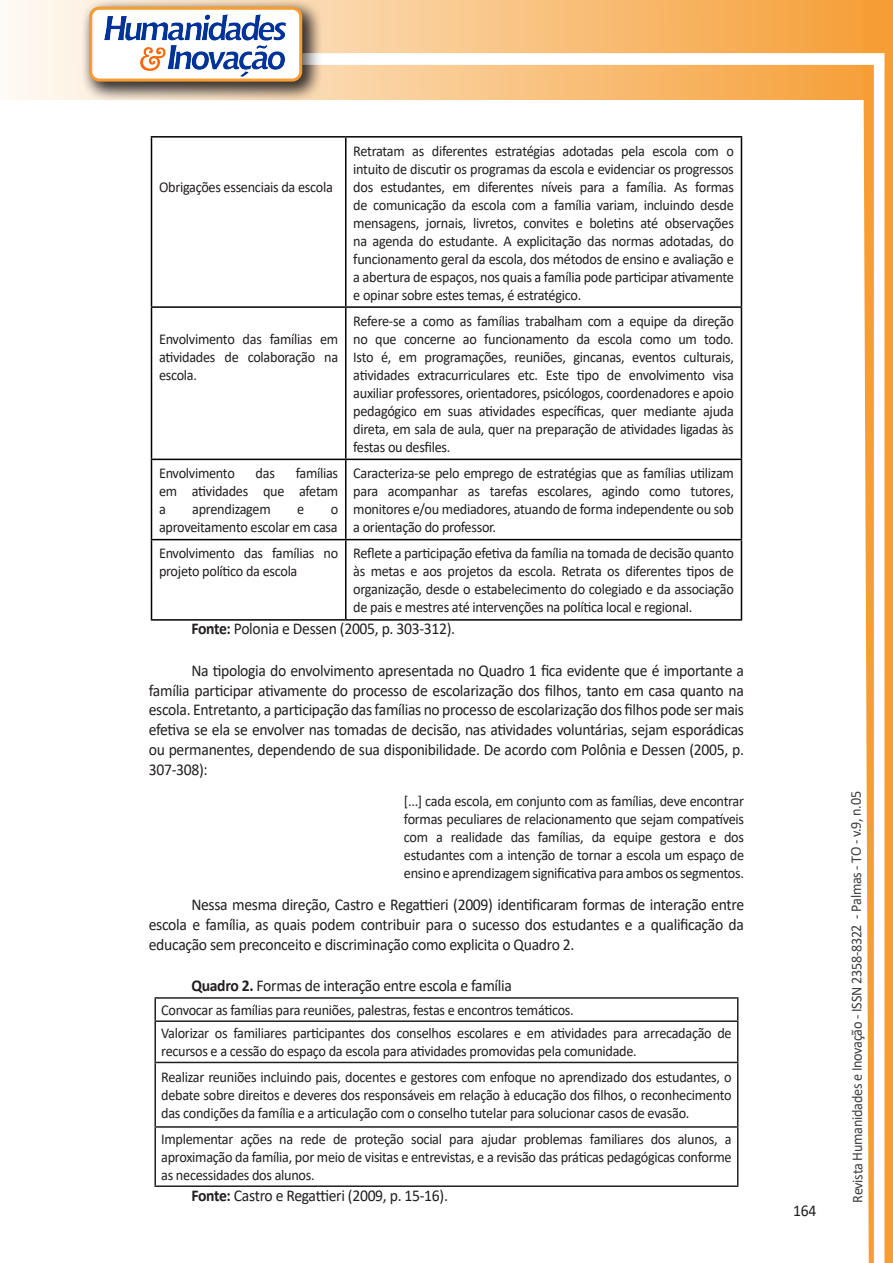
<style>
.page{position:relative;width:893px;height:1263px;background:#fff}
.page>*{position:absolute;margin:0;border:0;box-sizing:border-box;transform-origin:0 0}
.texto{font:16.5px/19.8px "Calibri";letter-spacing:-.02em;color:#231f20;text-align:justify;scale:.95 1}
.texto-2{font:15px/18px "Calibri";letter-spacing:-.02em;color:#231f20;text-align:justify;scale:.95 1}
.citacao{font:15px/18px "Calibri";letter-spacing:-.02em;color:#231f20;text-align:justify;scale:.95 1}
.t1{font:15px "Calibri";letter-spacing:-.025em;color:#3e3e3f;scale:.95 1}
.s1{font-weight:700}
</style>
<div class="page">
<svg style="left:5px;top:0;width:858px;height:100px"></svg>
<div style="left:302px;top:53px;width:582px;height:12px;background:#fff;border:2px solid #fff"></div>
<svg style="left:863px;top:0;width:30px;height:1263px"></svg>
<div style="left:81px;top:0;width:241px;height:102px;background:#231f20;opacity:.75"></div>
<div style="left:91px;top:8px;width:210px;height:72px;background:#fff;border-radius:9px"></div>
<img style="left:104px;top:14px;width:181px;height:62px">
<div style="left:89px;top:7px;width:213px;height:75px;border:3px solid #f69e34;border-radius:9px"></div>
<hr style="left:151px;top:138px;width:1px;height:168px;background:#000">
<hr style="left:151px;top:308px;width:1px;height:151px;background:#000">
<hr style="left:151px;top:460px;width:1px;height:79px;background:#000">
<hr style="left:151px;top:540px;width:1px;height:79px;background:#000">
<hr style="left:151px;top:136px;width:195px;height:2px;background:#000">
<hr style="left:346px;top:136px;width:396px;height:2px;background:#000">
<hr style="left:151px;top:306px;width:195px;height:2px;background:#000">
<hr style="left:346px;top:306px;width:396px;height:2px;background:#000">
<hr style="left:151px;top:459px;width:195px;height:1px;background:#000">
<hr style="left:346px;top:459px;width:396px;height:1px;background:#000">
<hr style="left:151px;top:539px;width:195px;height:1px;background:#000">
<hr style="left:346px;top:539px;width:396px;height:1px;background:#000">
<hr style="left:151px;top:619px;width:195px;height:2px;background:#000">
<hr style="left:346px;top:619px;width:396px;height:2px;background:#000">
<hr style="left:345px;top:138px;width:1px;height:168px;background:#000">
<hr style="left:741px;top:138px;width:1px;height:168px;background:#000">
<hr style="left:345px;top:308px;width:1px;height:151px;background:#000">
<hr style="left:741px;top:308px;width:1px;height:151px;background:#000">
<hr style="left:345px;top:460px;width:1px;height:79px;background:#000">
<hr style="left:741px;top:460px;width:1px;height:79px;background:#000">
<hr style="left:345px;top:540px;width:1px;height:79px;background:#000">
<hr style="left:741px;top:540px;width:1px;height:79px;background:#000">
<hr style="left:154px;top:997px;width:584px;height:2px;background:#231f20">
<hr style="left:154px;top:999px;width:2px;height:21px;background:#231f20">
<svg style="left:737px;top:999px;width:1px;height:21px"></svg>
<hr style="left:154px;top:1020px;width:584px;height:2px;background:#231f20">
<hr style="left:154px;top:1022px;width:2px;height:40px;background:#231f20">
<hr style="left:737px;top:1022px;width:1px;height:40px;background:#231f20">
<hr style="left:154px;top:1062px;width:584px;height:1px;background:#231f20">
<hr style="left:154px;top:1063px;width:2px;height:63px;background:#231f20">
<hr style="left:737px;top:1063px;width:1px;height:63px;background:#231f20">
<hr style="left:154px;top:1126px;width:584px;height:2px;background:#231f20">
<hr style="left:154px;top:1128px;width:2px;height:57px;background:#231f20">
<hr style="left:737px;top:1128px;width:1px;height:57px;background:#231f20">
<hr style="left:154px;top:1185px;width:584px;height:2px;background:#231f20">
<p class="texto-2" style="left:159px;top:177px;width:184px">Obrigações essenciais da escola</p>
<p class="texto-2" style="left:159px;top:329px;width:190px">Envolvimento das famílias em atividades de colaboração na escola.</p>
<p class="texto-2" style="left:159px;top:464px;width:190px;text-indent:137px">famílias em atividades que afetam a</p>
<p class="texto-2" style="left:159px;top:464px;width:81px">Envolvimento</p>
<p class="texto-2" style="left:256px;top:464px;width:22px">das</p>
<p class="texto-2" style="left:192px;top:500px;width:84px">aprendizagem</p>
<p class="texto-2" style="left:297px;top:500px;width:9px">e</p>
<p class="texto-2" style="left:159px;top:500px;width:190px;text-align:right">o<br>aproveitamento escolar em casa</p>
<p class="texto-2" style="left:353px;top:141px;width:402px">Retratam as diferentes estratégias adotadas pela escola com o intuito de discutir os programas da escola e evidenciar os progressos dos estudantes, em diferentes níveis para a família. As formas de comunicação da escola com a família variam, incluindo desde mensagens, jornais, livretos, convites e boletins até observações na agenda do estudante. A explicitação das normas adotadas, do funcionamento geral da escola, dos métodos de ensino e avaliação e a abertura de espaços, nos quais a família pode participar ativamente e opinar sobre estes temas, é estratégico.</p>
<p class="texto-2" style="left:353px;top:311px;width:402px">Refere-se a como as famílias trabalham com a equipe da direção no que concerne ao funcionamento da escola como um todo.<br>Isto é, em programações, reuniões, gincanas, eventos culturais, atividades extracurriculares etc. Este tipo de envolvimento visa auxiliar professores, orientadores, psicólogos, coordenadores e apoio pedagógico em suas atividades específicas, quer mediante ajuda direta, em sala de aula, quer na preparação de atividades ligadas às festas ou desfiles.</p>
<p class="texto-2" style="left:353px;top:464px;width:402px">Caracteriza-se pelo emprego de estratégias que as famílias utilizam para acompanhar as tarefas escolares, agindo como tutores, monitores e/ou mediadores, atuando de forma independente ou sob a orientação do professor.</p>
<p class="texto-2" style="left:159px;top:544px;width:190px">Envolvimento das famílias no projeto político da escola</p>
<p class="texto-2" style="left:353px;top:544px;width:402px">Reflete a participação efetiva da família na tomada de decisão quanto às metas e aos projetos da escola. Retrata os diferentes tipos de organização, desde o estabelecimento do colegiado e da associação de pais e mestres até intervenções na política local e regional.</p>
<p class="texto" style="left:191px;top:619px;width:279px"><span class="s1">Fonte:</span> Polonia e Dessen (2005, p. 303-312).</p>
<p class="texto" style="left:149px;top:660px;width:628px;text-indent:43px">Na tipologia do envolvimento apresentada no Quadro 1 fica evidente que é importante a família participar ativamente do processo de escolarização dos filhos, tanto em casa quanto na escola. Entretanto, a participação das famílias no processo de escolarização dos filhos pode ser mais efetiva se ela se envolver nas tomadas de decisão, nas atividades voluntárias, sejam esporádicas ou permanentes, dependendo de sua disponibilidade. De acordo com Polônia e Dessen (2005, p.<br>307-308):</p>
<p class="citacao" style="left:404px;top:791px;width:360px">[...] cada escola, em conjunto com as famílias, deve encontrar formas peculiares de relacionamento que sejam compatíveis com a realidade das famílias, da equipe gestora e dos estudantes com a intenção de tornar a escola um espaço de ensino e aprendizagem significativa para ambos os segmentos.</p>
<p class="texto" style="left:149px;top:894px;width:628px;text-indent:43px">Nessa mesma direção, Castro e Regattieri (2009) identificaram formas de interação entre escola e família, as quais podem contribuir para o sucesso dos estudantes e a qualificação da educação sem preconceito e discriminação como explicita o Quadro 2.</p>
<p class="texto" style="left:191px;top:975px;width:339px"><span class="s1">Quadro 2.</span> Formas de interação entre escola e família</p>
<p class="texto-2" style="left:161px;top:1001px;width:436px">Convocar as famílias para reuniões, palestras, festas e encontros temáticos.</p>
<p class="texto-2" style="left:161px;top:1024px;width:602px">Valorizar os familiares participantes dos conselhos escolares e em atividades para arrecadação de recursos e a cessão do espaço da escola para atividades promovidas pela comunidade.</p>
<p class="texto-2" style="left:161px;top:1068px;width:602px">Realizar reuniões incluindo pais, docentes e gestores com enfoque no aprendizado dos estudantes, o debate sobre direitos e deveres dos responsáveis em relação à educação dos filhos, o reconhecimento das condições da família e a articulação com o conselho tutelar para solucionar casos de evasão.</p>
<p class="texto-2" style="left:161px;top:1130px;width:602px">Implementar ações na rede de proteção social para ajudar problemas familiares dos alunos, a aproximação da família, por meio de visitas e entrevistas, e a revisão das práticas pedagógicas conforme as necessidades dos alunos.</p>
<p class="texto" style="left:191px;top:1185px;width:272px"><span class="s1">Fonte:</span> Castro e Regattieri (2009, p. 15-16).</p>
<p class="texto" style="left:793px;top:1200px;width:26px">164</p>
<p class="t1" style="left:846px;top:1203px;width:435px;rotate:-90deg">Revista Humanidades e Inovação - ISSN 2358-8322 - Palmas - TO - v.9, n.05</p>
</div>
